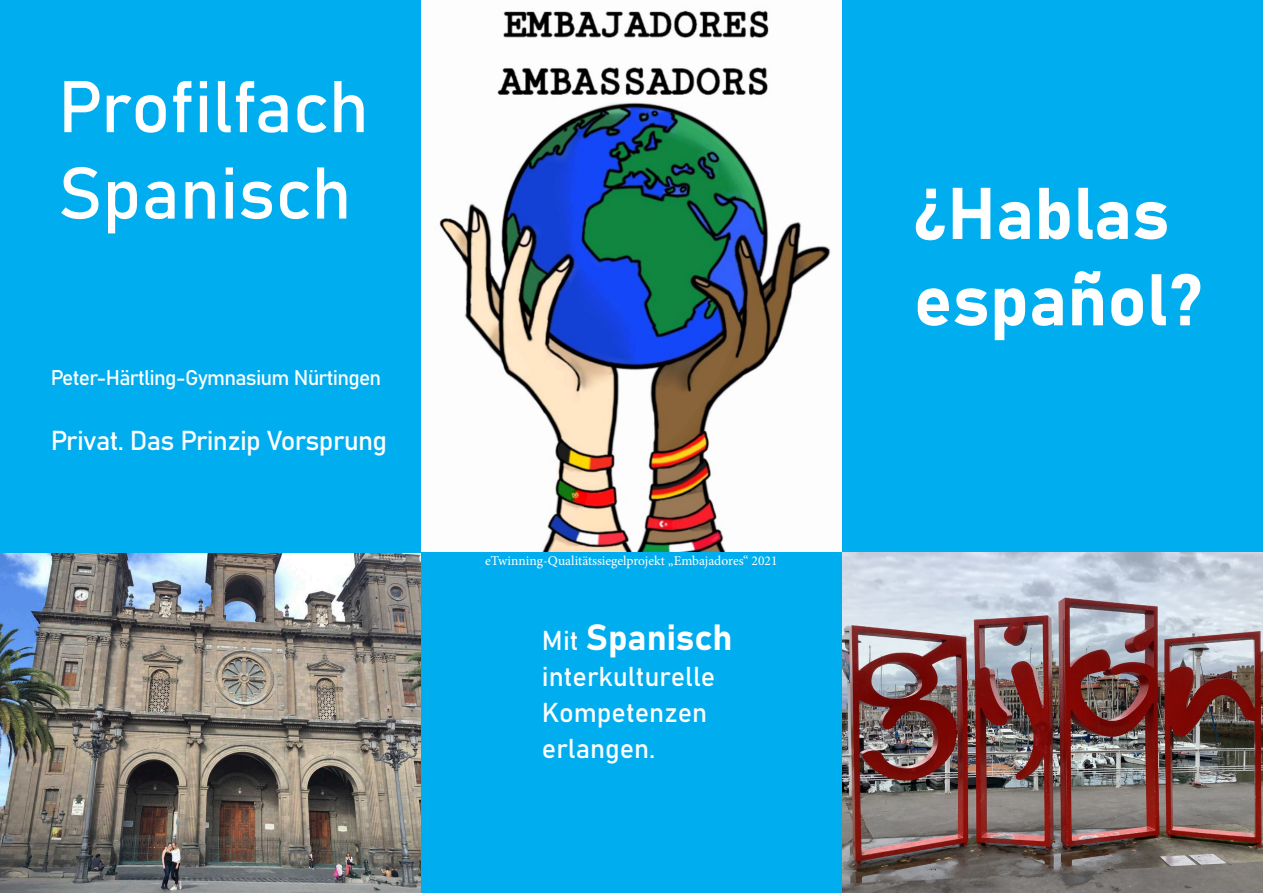
<style>
.page{position:relative;width:1263px;height:893px;background:#fff}
.page>*{position:absolute;margin:0;border:0;box-sizing:border-box;transform-origin:0 0}
.t1{font:72px/86.4px "Bahnschrift";color:#fff}
.t2{font:36px "Bahnschrift";color:#fff}
.t3{font:27px/36px "Bahnschrift";color:#fff}
.t4{font:27px "Bahnschrift";letter-spacing:-.025em;color:#fff}
.t5{font:21px "Bahnschrift";letter-spacing:-.035em;color:#fff}
.t6{font:13.5px "Minion Pro";color:#fff}
.s1{font-size:27px}
</style>
<div class="page">
<img style="left:421px;top:10px;width:421px;height:543px">
<div style="left:842px;top:0;width:421px;height:553px;background:#00aeef"></div>
<img style="left:0;top:553px;width:421px;height:340px">
<img style="left:842px;top:553px;width:421px;height:340px">
<div style="left:421px;top:553px;width:421px;height:340px;background:#00aeef"></div>
<div style="left:0;top:0;width:421px;height:553px;background:#00aeef"></div>
<h1 class="t1" style="left:58px;top:59px;width:312px">Profilfach<br>Spanisch</h1>
<h3 class="t5" style="left:51px;top:361px;width:332px">Peter-Härtling-Gymnasium Nürtingen</h3>
<h3 class="t4" style="left:51px;top:420px;width:338px">Privat. Das Prinzip Vorsprung</h3>
<p class="t6" style="left:485px;top:552px;width:294px">eTwinning-Qualitätssiegelprojekt „Embajadores“ 2021</p>
<h2 class="t2" style="left:542px;top:610px;width:192px"><span class="s1">Mit</span> Spanisch</h2>
<h3 class="t3" style="left:542px;top:657px;width:175px">interkulturelle<br>Kompetenzen erlangen.</h3>
<h1 class="t1" style="left:914px;top:165px;width:290px">¿Hablas español?</h1>
</div>
